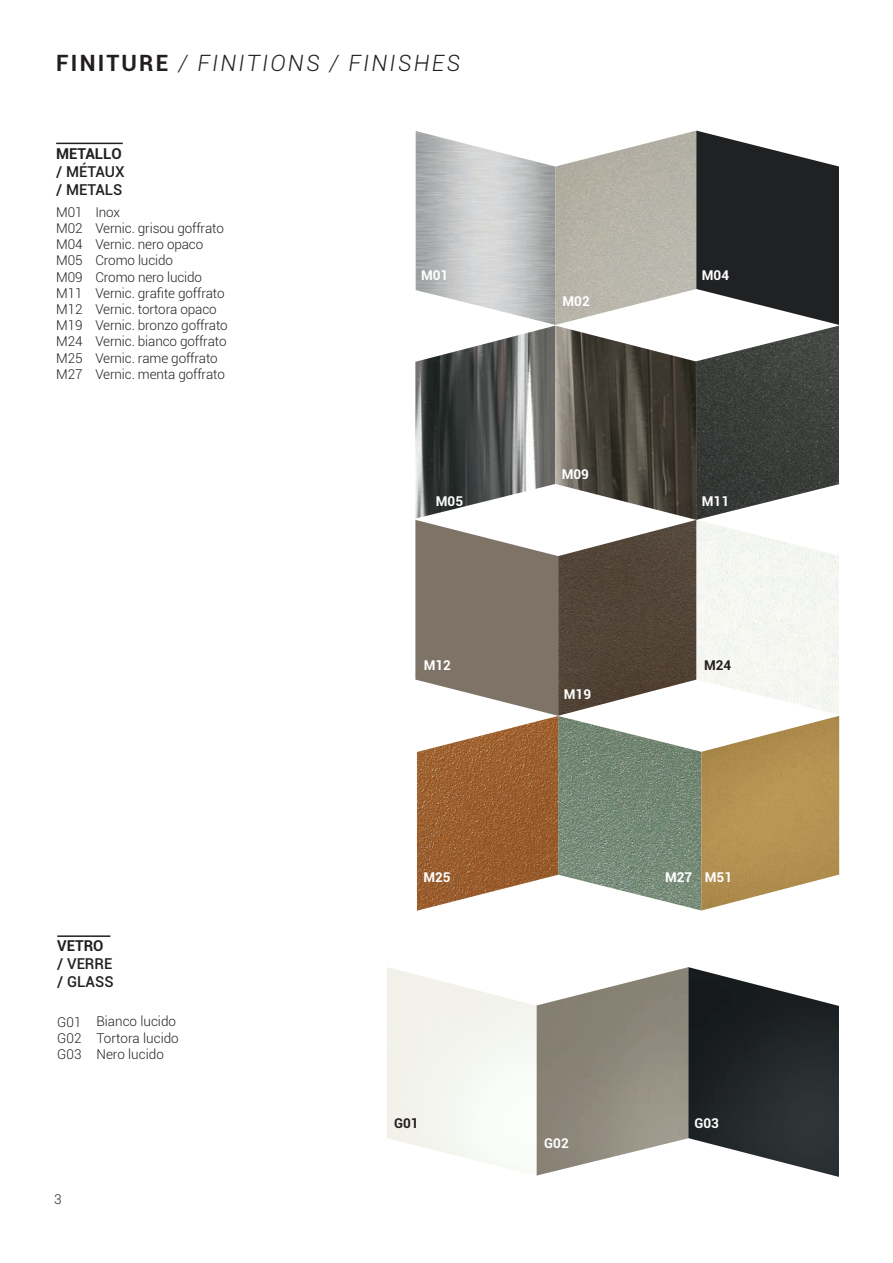
<style>
.page{position:relative;width:893px;height:1263px;background:#fff}
.page>*{position:absolute;margin:0;border:0;box-sizing:border-box;transform-origin:0 0}
.t1{font:italic 300 22.5px "Roboto";letter-spacing:.1em;color:#231f20}
.t2{font:500 15px "Roboto";color:#231f20}
.t3{font:700 15px "Roboto";color:#231f20}
.t4{font:300 13.5px "Roboto";letter-spacing:-.01em;color:#231f20}
.t5{font:700 13.5px "Roboto";color:#fff}
.t6{font:700 13.5px "Roboto";color:#231f20}
.s1{font-weight:700;font-style:normal}
</style>
<div class="page">
<hr style="left:56px;top:143px;width:67px;height:1px;background:#231f20">
<img style="left:415px;top:131px;width:424px;height:585px">
<hr style="left:57px;top:935px;width:53px;height:2px;background:#231f20">
<img style="left:387px;top:967px;width:452px;height:210px">
<img style="left:417px;top:716px;width:422px;height:195px">
<p class="t1" style="left:56px;top:47px;width:405px"><span class="s1">FINITURE</span> / FINITIONS / FINISHES</p>
<p class="t3" style="left:56px;top:143px;width:67px">METALLO</p>
<p class="t2" style="left:56px;top:161px;width:70px">/ MÉTAUX</p>
<p class="t2" style="left:56px;top:179px;width:68px">/ METALS</p>
<p class="t4" style="left:56px;top:203px;width:28px">M01</p>
<p class="t4" style="left:56px;top:219px;width:28px">M02</p>
<p class="t4" style="left:56px;top:235px;width:28px">M04</p>
<p class="t4" style="left:56px;top:251px;width:28px">M05</p>
<p class="t4" style="left:56px;top:267px;width:28px">M09</p>
<p class="t4" style="left:56px;top:284px;width:28px">M11</p>
<p class="t4" style="left:56px;top:300px;width:28px">M12</p>
<p class="t4" style="left:56px;top:316px;width:28px">M19</p>
<p class="t4" style="left:56px;top:332px;width:28px">M24</p>
<p class="t4" style="left:56px;top:348px;width:28px">M25</p>
<p class="t4" style="left:56px;top:365px;width:28px">M27</p>
<p class="t4" style="left:95px;top:203px;width:26px">Inox</p>
<p class="t4" style="left:95px;top:219px;width:130px">Vernic. grisou goffrato</p>
<p class="t4" style="left:95px;top:235px;width:109px">Vernic. nero opaco</p>
<p class="t4" style="left:95px;top:251px;width:79px">Cromo lucido</p>
<p class="t4" style="left:95px;top:267px;width:108px">Cromo nero lucido</p>
<p class="t4" style="left:95px;top:284px;width:131px">Vernic. grafite goffrato</p>
<p class="t4" style="left:95px;top:300px;width:123px">Vernic. tortora opaco</p>
<p class="t4" style="left:95px;top:316px;width:134px">Vernic. bronzo goffrato</p>
<p class="t4" style="left:95px;top:332px;width:133px">Vernic. bianco goffrato</p>
<p class="t4" style="left:95px;top:348px;width:124px">Vernic. rame goffrato</p>
<p class="t4" style="left:95px;top:365px;width:131px">Vernic. menta goffrato</p>
<p class="t3" style="left:57px;top:935px;width:48px">VETRO</p>
<p class="t2" style="left:57px;top:953px;width:57px">/ VERRE</p>
<p class="t2" style="left:57px;top:971px;width:58px">/ GLASS</p>
<p class="t4" style="left:57px;top:1013px;width:26px">G01</p>
<p class="t4" style="left:57px;top:1029px;width:26px">G02</p>
<p class="t4" style="left:57px;top:1045px;width:26px">G03</p>
<p class="t4" style="left:96px;top:1012px;width:81px">Bianco lucido</p>
<p class="t4" style="left:96px;top:1028px;width:84px">Tortora lucido</p>
<p class="t4" style="left:96px;top:1044px;width:69px">Nero lucido</p>
<p class="t4" style="left:54px;top:1190px;width:9px">3</p>
<p class="t5" style="left:421px;top:265px;width:29px">M01</p>
<p class="t5" style="left:702px;top:266px;width:29px">M04</p>
<p class="t5" style="left:562px;top:291px;width:29px">M02</p>
<p class="t5" style="left:436px;top:491px;width:29px">M05</p>
<p class="t5" style="left:424px;top:656px;width:29px">M12</p>
<p class="t5" style="left:562px;top:465px;width:29px">M09</p>
<p class="t5" style="left:564px;top:685px;width:29px">M19</p>
<p class="t5" style="left:702px;top:491px;width:29px">M11</p>
<p class="t6" style="left:704px;top:656px;width:29px">M24</p>
<p class="t5" style="left:423px;top:867px;width:29px">M25</p>
<p class="t5" style="left:665px;top:867px;width:29px">M27</p>
<p class="t5" style="left:705px;top:867px;width:29px">M51</p>
<p class="t6" style="left:394px;top:1114px;width:26px">G01</p>
<p class="t5" style="left:694px;top:1114px;width:26px">G03</p>
<p class="t5" style="left:544px;top:1133px;width:26px">G02</p>
</div>
